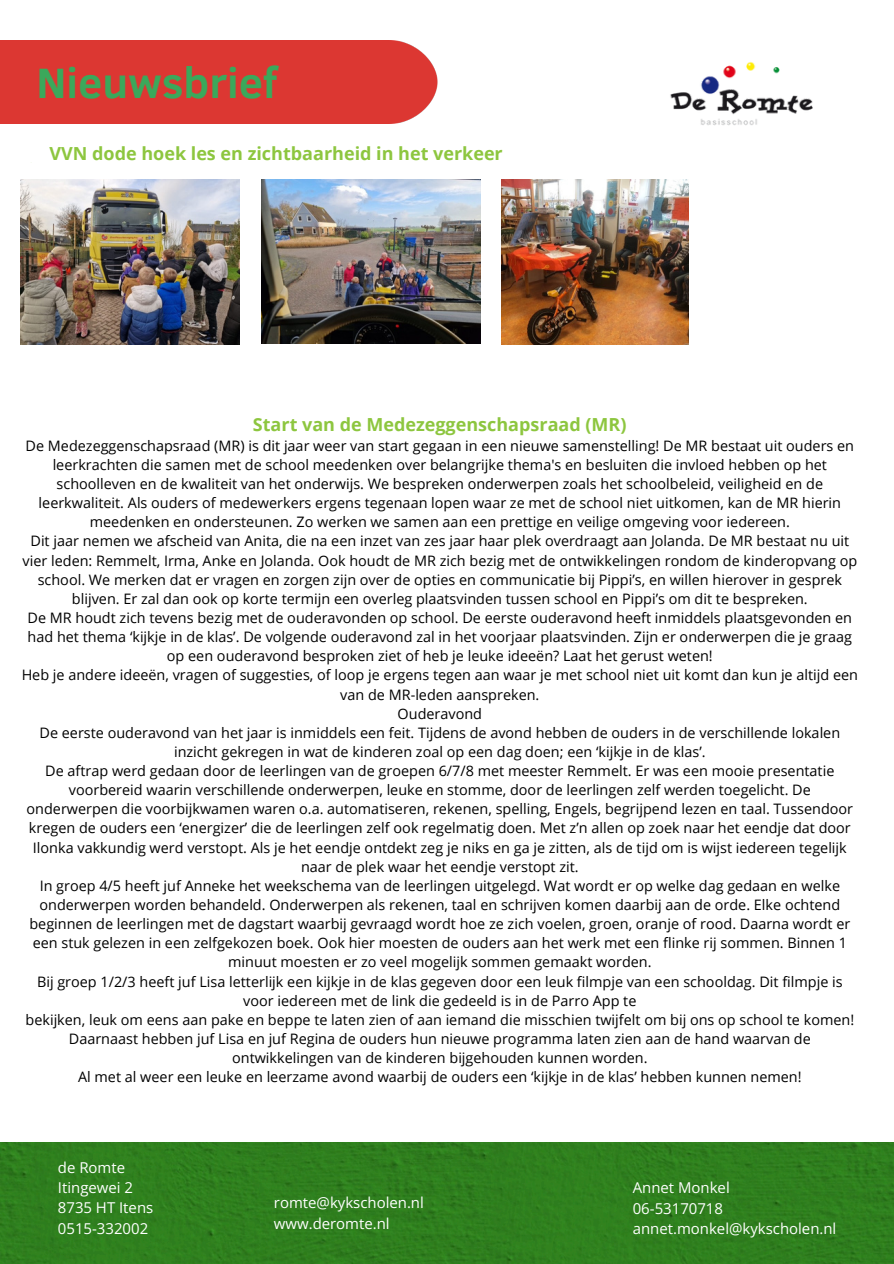
<style>
.page{position:relative;width:894px;height:1264px;background:#fff}
.page>*{position:absolute;margin:0;border:0;box-sizing:border-box;transform-origin:0 0}
.t1{font:700 43.5px "Clear Sans";color:#3ba85b}
.t2{font:700 18px "Open Sans";color:#8dc63f}
.t3{font:15px/20.2px "Open Sans";color:#fff}
.t4{font:14.4px/19.2px "Open Sans";color:#000;text-align:center}
</style>
<div class="page">
<div style="left:0;top:40px;width:438px;height:83px;background:#dc3732"></div>
<div style="left:0;top:1142px;width:893px;height:121px;background:#2f7f1e"></div>
<img style="left:670px;top:62px;width:143px;height:63px">
<img style="left:21px;top:180px;width:218px;height:164px">
<img style="left:261px;top:179px;width:219px;height:165px">
<img style="left:501px;top:180px;width:187px;height:164px">
<h1 class="t1" style="left:36px;top:51px;width:242px">Nieuwsbrief</h1>
<p class="t2" style="left:49px;top:141px;width:454px">VVN dode hoek les en zichtbaarheid in het verkeer</p>
<p class="t2" style="left:253px;top:411px;width:375px">Start van de Medezeggenschapsraad (MR)</p>
<p class="t4" style="left:26px;top:435px;width:829px">De Medezeggenschapsraad (MR) is dit jaar weer van start gegaan in een nieuwe samenstelling! De MR bestaat uit ouders en leerkrachten die samen met de school meedenken over belangrijke thema's en besluiten die invloed hebben op het schoolleven en de kwaliteit van het onderwijs. We bespreken onderwerpen zoals het schoolbeleid, veiligheid en de leerkwaliteit. Als ouders of medewerkers ergens tegenaan lopen waar ze met de school niet uitkomen, kan de MR hierin meedenken en ondersteunen. Zo werken we samen aan een prettige en veilige omgeving voor iedereen.</p>
<p class="t4" style="left:23px;top:531px;width:835px">Dit jaar nemen we afscheid van Anita, die na een inzet van zes jaar haar plek overdraagt aan Jolanda. De MR bestaat nu uit vier leden: Remmelt, Irma, Anke en Jolanda. Ook houdt de MR zich bezig met de ontwikkelingen rondom de kinderopvang op school. We merken dat er vragen en zorgen zijn over de opties en communicatie bij Pippi’s, en willen hierover in gesprek blijven. Er zal dan ook op korte termijn een overleg plaatsvinden tussen school en Pippi’s om dit te bespreken.</p>
<p class="t4" style="left:28px;top:607px;width:825px">De MR houdt zich tevens bezig met de ouderavonden op school. De eerste ouderavond heeft inmiddels plaatsgevonden en had het thema ‘kijkje in de klas’. De volgende ouderavond zal in het voorjaar plaatsvinden. Zijn er onderwerpen die je graag op een ouderavond besproken ziet of heb je leuke ideeën? Laat het gerust weten!</p>
<p class="t4" style="left:22px;top:665px;width:837px">Heb je andere ideeën, vragen of suggesties, of loop je ergens tegen aan waar je met school niet uit komt dan kun je altijd een van de MR-leden aanspreken.</p>
<p class="t4" style="left:397px;top:703px;width:86px">Ouderavond</p>
<p class="t4" style="left:39px;top:722px;width:802px">De eerste ouderavond van het jaar is inmiddels een feit. Tijdens de avond hebben de ouders in de verschillende lokalen inzicht gekregen in wat de kinderen zoal op een dag doen; een ‘kijkje in de klas’.</p>
<p class="t4" style="left:27px;top:760px;width:827px">De aftrap werd gedaan door de leerlingen van de groepen 6/7/8 met meester Remmelt. Er was een mooie presentatie voorbereid waarin verschillende onderwerpen, leuke en stomme, door de leerlingen zelf werden toegelicht. De onderwerpen die voorbijkwamen waren o.a. automatiseren, rekenen, spelling, Engels, begrijpend lezen en taal. Tussendoor kregen de ouders een ‘energizer’ die de leerlingen zelf ook regelmatig doen. Met z’n allen op zoek naar het eendje dat door Ilonka vakkundig werd verstopt. Als je het eendje ontdekt zeg je niks en ga je zitten, als de tijd om is wijst iedereen tegelijk naar de plek waar het eendje verstopt zit.</p>
<p class="t4" style="left:29px;top:875px;width:822px">In groep 4/5 heeft juf Anneke het weekschema van de leerlingen uitgelegd. Wat wordt er op welke dag gedaan en welke onderwerpen worden behandeld. Onderwerpen als rekenen, taal en schrijven komen daarbij aan de orde. Elke ochtend beginnen de leerlingen met de dagstart waarbij gevraagd wordt hoe ze zich voelen, groen, oranje of rood. Daarna wordt er een stuk gelezen in een zelfgekozen boek. Ook hier moesten de ouders aan het werk met een flinke rij sommen. Binnen 1 minuut moesten er zo veel mogelijk sommen gemaakt worden.</p>
<p class="t4" style="left:37px;top:971px;width:807px">Bij groep 1/2/3 heeft juf Lisa letterlijk een kijkje in de klas gegeven door een leuk filmpje van een schooldag. Dit filmpje is voor iedereen met de link die gedeeld is in de Parro App te</p>
<p class="t4" style="left:26px;top:1009px;width:829px">bekijken, leuk om eens aan pake en beppe te laten zien of aan iemand die misschien twijfelt om bij ons op school te komen!<br>Daarnaast hebben juf Lisa en juf Regina de ouders hun nieuwe programma laten zien aan de hand waarvan de ontwikkelingen van de kinderen bijgehouden kunnen worden.</p>
<p class="t4" style="left:78px;top:1066px;width:725px">Al met al weer een leuke en leerzame avond waarbij de ouders een ‘kijkje in de klas’ hebben kunnen nemen!</p>
<p class="t3" style="left:58px;top:1156px;width:97px">de Romte<br>Itingewei 2<br>8735 HT Itens<br>0515-332002</p>
<p class="t3" style="left:274px;top:1192px;width:151px">romte@kykscholen.nl</p>
<p class="t3" style="left:274px;top:1212px;width:117px">www.deromte.nl</p>
<h2 class="t3" style="left:632px;top:1177px;width:205px">Annet Monkel<br>06-53170718 annet.monkel@kykscholen.nl</h2>
</div>
